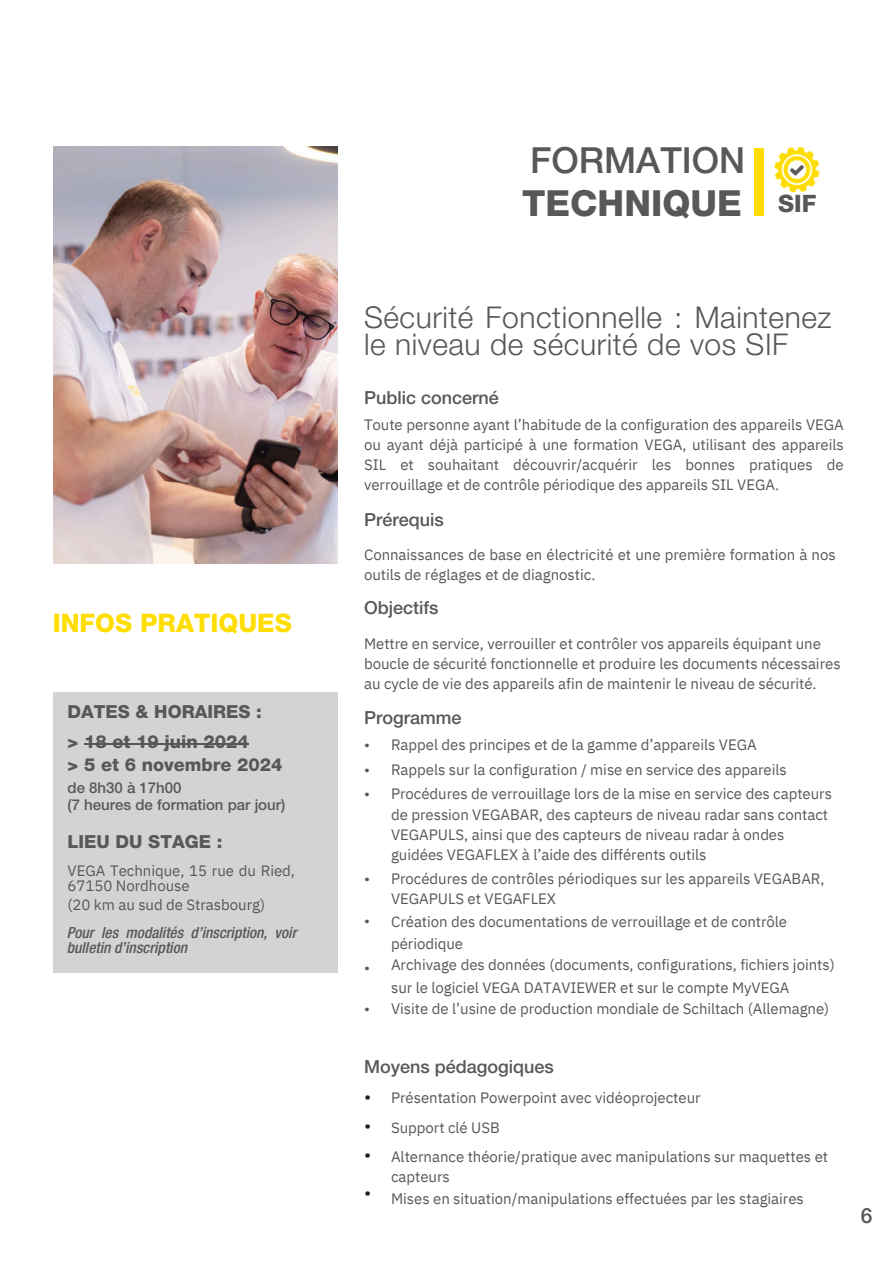
<style>
.page{position:relative;width:894px;height:1264px;background:#fff}
.page>*{position:absolute;margin:0;border:0;box-sizing:border-box;transform-origin:0 0}
.t1{font:500 36px "Helvetica Neue LTW1 G";color:#58585a}
.t2{font:800 36px "Helvetica Neue LTW1 G";color:#58585a}
.t3{font:300 30px/27px "Helvetica Neue LTW1 G";letter-spacing:.02em;color:#58585a}
.t4{font:800 25.5px "Helvetica Neue LTW1 G";color:#fd0}
.t5{font:800 24px "Helvetica Neue LTW1 G";color:#58585a}
.t6{font:500 21px "Helvetica Neue LTW1 G";color:#58585a}
.t7{font:500 18px "Helvetica Neue LTW1 G";color:#58585a}
.t8{font:800 18px/30.3px "Helvetica Neue LTW1 G";color:#58585a}
.t9{font:18px/29.2px "IBM Plex Sans";color:#231f20;text-align:justify}
.t10{font:italic 500 condensed 15.3px/14.7px "Helvetica Neue LTW1 G";color:#58585a}
.t11{font:15px/20.2px "IBM Plex Sans";letter-spacing:-.005em;color:#58585a}
.t12{font:500 15px/16.8px "Helvetica Neue LTW1 G";color:#58585a}
</style>
<div class="page">
<div style="left:53px;top:692px;width:285px;height:280px;background:#d1d3d4"></div>
<div style="left:754px;top:148px;width:9px;height:67px;background:#fd0"></div>
<img style="left:54px;top:147px;width:283px;height:416px">
<img style="left:763px;top:147px;width:57px;height:51px">
<hr style="left:84px;top:743px;width:165px;height:1px;background:#58585a">
<p class="t4" style="left:53px;top:613px;width:240px">INFOS PRATIQUES</p>
<p class="t8" style="left:68px;top:698px;width:196px">DATES &amp; HORAIRES : &gt; 18 et 19 juin 2024</p>
<p class="t8" style="left:68px;top:751px;width:216px">&gt; 5 et 6 novembre 2024</p>
<p class="t12" style="left:68px;top:781px;width:219px">de 8h30 à 17h00<br>(7 heures de formation par jour)</p>
<p class="t8" style="left:68px;top:828px;width:156px">LIEU DU STAGE :</p>
<h1 class="t11" style="left:68px;top:862px;width:229px;line-height:14.7px">VEGA Technique, 15 rue du Ried,<br>67150 Nordhouse</h1>
<p class="t11" style="left:68px;top:893px;width:199px">(20 km au sud de Strasbourg)</p>
<p class="t10" style="left:67px;top:927px;width:231px">Pour les modalités d’inscription, voir bulletin d’inscription</p>
<p class="t1" style="left:530px;top:147px;width:216px">FORMATION</p>
<p class="t2" style="left:522px;top:190px;width:221px">TECHNIQUE</p>
<p class="t5" style="left:778px;top:195px;width:40px">SIF</p>
<h6 class="t3" style="left:364px;top:308px;width:468px">Sécurité Fonctionnelle : Maintenez le niveau de sécurité de vos SIF</h6>
<h6 class="t7" style="left:364px;top:390px;width:136px">Public concerné</h6>
<p class="t11" style="left:364px;top:414px;width:481px;text-align:justify">Toute personne ayant l’habitude de la configuration des appareils VEGA ou ayant déjà participé à une formation VEGA, utilisant des appareils SIL et souhaitant découvrir/acquérir les bonnes pratiques de verrouillage et de contrôle périodique des appareils SIL VEGA.</p>
<p class="t7" style="left:364px;top:512px;width:81px">Prérequis</p>
<p class="t11" style="left:364px;top:544px;width:473px">Connaissances de base en électricité et une première formation à nos outils de réglages et de diagnostic.</p>
<h4 class="t7" style="left:364px;top:601px;width:76px">Objectifs</h4>
<p class="t11" style="left:364px;top:633px;width:478px">Mettre en service, verrouiller et contrôler vos appareils équipant une boucle de sécurité fonctionnelle et produire les documents nécessaires au cycle de vie des appareils afin de maintenir le niveau de sécurité.</p>
<p class="t7" style="left:364px;top:711px;width:99px">Programme</p>
<h3 class="t11" style="left:364px;top:731px;width:7px;line-height:24.8px;text-align:justify">• • •</h3>
<h2 class="t11" style="left:364px;top:868px;width:7px">•</h2>
<h5 class="t11" style="left:364px;top:910px;width:7px">•</h5>
<p class="t11" style="left:364px;top:956px;width:7px">•</p>
<h5 class="t11" style="left:364px;top:998px;width:7px">•</h5>
<p class="t11" style="left:391px;top:734px;width:367px">Rappel des principes et de la gamme d’appareils VEGA</p>
<p class="t11" style="left:391px;top:756px;width:442px;line-height:24.8px">Rappels sur la configuration / mise en service des appareils<br>Procédures de verrouillage lors de la mise en service des capteurs</p>
<p class="t11" style="left:391px;top:803px;width:438px">de pression VEGABAR, des capteurs de niveau radar sans contact</p>
<p class="t11" style="left:391px;top:824px;width:395px">VEGAPULS, ainsi que des capteurs de niveau radar à ondes</p>
<p class="t11" style="left:391px;top:844px;width:317px">guidées VEGAFLEX à l’aide des différents outils</p>
<p class="t11" style="left:391px;top:868px;width:435px">Procédures de contrôles périodiques sur les appareils VEGABAR,</p>
<p class="t11" style="left:391px;top:888px;width:166px">VEGAPULS et VEGAFLEX</p>
<p class="t11" style="left:391px;top:910px;width:397px">Création des documentations de verrouillage et de contrôle</p>
<p class="t11" style="left:391px;top:933px;width:74px">périodique</p>
<p class="t11" style="left:391px;top:954px;width:445px">Archivage des données (documents, configurations, fichiers joints)</p>
<p class="t11" style="left:391px;top:977px;width:400px">sur le logiciel VEGA DATAVIEWER et sur le compte MyVEGA</p>
<p class="t11" style="left:391px;top:998px;width:439px">Visite de l’usine de production mondiale de Schiltach (Allemagne)</p>
<h1 class="t7" style="left:364px;top:1060px;width:191px">Moyens pédagogiques</h1>
<p class="t9" style="left:364px;top:1081px;width:9px">• • •</p>
<h5 class="t9" style="left:364px;top:1177px;width:9px">•</h5>
<p class="t11" style="left:391px;top:1087px;width:311px">Présentation Powerpoint avec vidéoprojecteur</p>
<h5 class="t11" style="left:391px;top:1116px;width:110px">Support clé USB</h5>
<p class="t11" style="left:391px;top:1146px;width:438px">Alternance théorie/pratique avec manipulations sur maquettes et</p>
<h5 class="t11" style="left:391px;top:1166px;width:60px">capteurs</h5>
<p class="t11" style="left:391px;top:1187px;width:414px">Mises en situation/manipulations effectuées par les stagiaires</p>
<h5 class="t6" style="left:860px;top:1207px;width:13px">6</h5>
</div>
